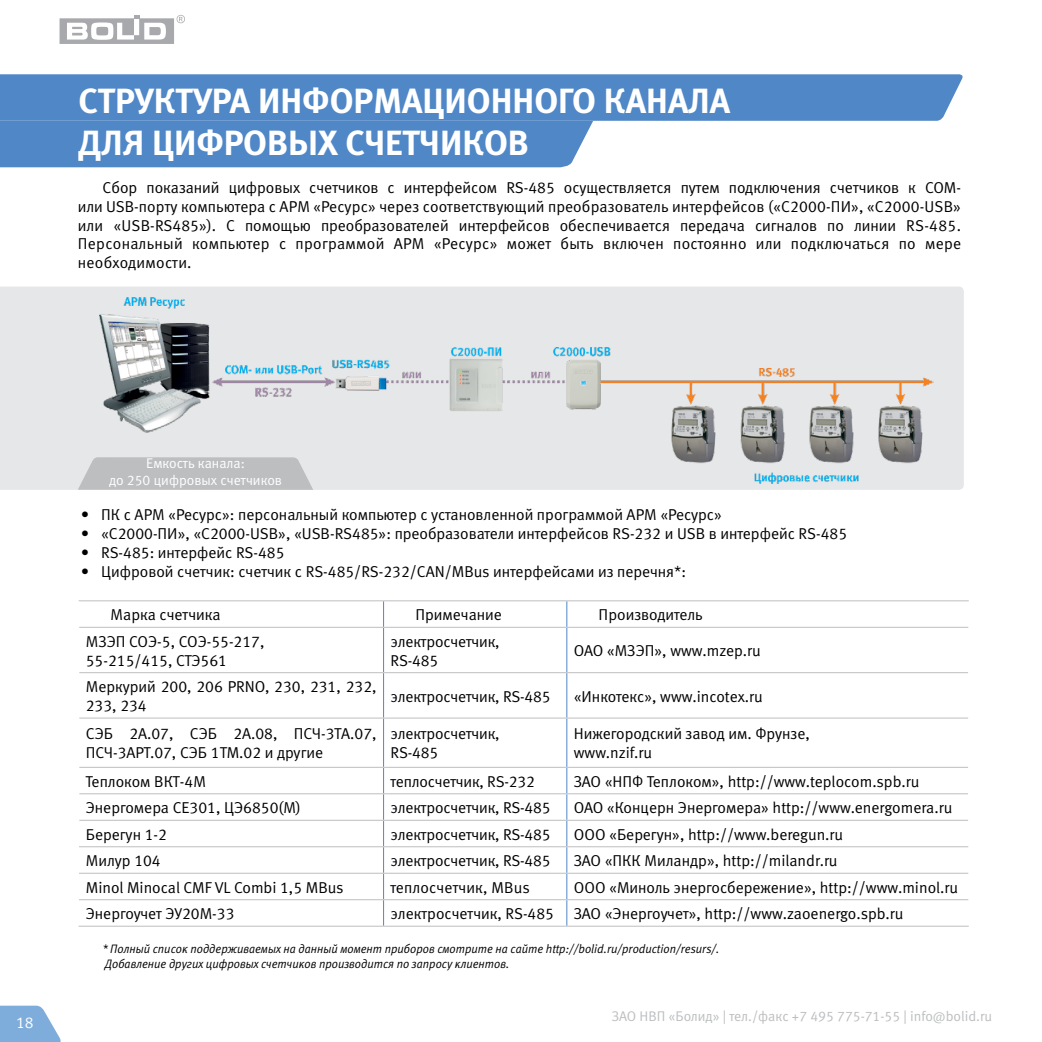
<style>
.page{position:relative;width:1042px;height:1042px;background:#fff}
.page>*{position:absolute;margin:0;border:0;box-sizing:border-box;transform-origin:0 0}
.t1{font:35px "Meta Bold LFC";color:#fff}
.t2{font:15.75px/18.9px "Meta Normal LFC";color:#000}
.t3{font:15.75px "Meta Normal LFC";color:#fff}
.t4{font:14px "Meta Normal LFC";color:#bcbec0}
.t5{font:14px/16.8px "Meta Normal LFC";color:#fff;text-align:center}
.t6{font:italic 12.25px/14.7px "Meta Normal LFC";color:#000;scale:.95 1}
.s1{font-family:"Officina Sans C"}
</style>
<div class="page">
<div style="left:0;top:121px;width:593px;height:46px;background:#5087c7"></div>
<div style="left:0;top:74px;width:963px;height:47px;background:#5087c7"></div>
<div style="left:0;top:286px;width:964px;height:204px;background:#e6e7e8"></div>
<img style="left:100px;top:297px;width:833px;height:186px">
<svg style="left:78px;top:457px;width:235px;height:33px;background:#bfc1c3"></svg>
<svg style="left:383px;top:601px;width:1px;height:26px"></svg>
<svg style="left:566px;top:601px;width:1px;height:26px"></svg>
<hr style="left:383px;top:628px;width:1px;height:44px;background:#5087c7">
<hr style="left:566px;top:628px;width:1px;height:44px;background:#5087c7">
<hr style="left:383px;top:673px;width:1px;height:44px;background:#5087c7">
<hr style="left:566px;top:673px;width:1px;height:44px;background:#5087c7">
<hr style="left:383px;top:718px;width:1px;height:49px;background:#5087c7">
<hr style="left:566px;top:718px;width:1px;height:49px;background:#5087c7">
<svg style="left:383px;top:768px;width:1px;height:158px"></svg>
<svg style="left:566px;top:768px;width:1px;height:158px"></svg>
<hr style="left:79px;top:672px;width:304px;height:1px;background:#bcbec0">
<hr style="left:383px;top:672px;width:184px;height:1px;background:#bcbec0">
<hr style="left:567px;top:672px;width:401px;height:1px;background:#bcbec0">
<hr style="left:79px;top:767px;width:304px;height:1px;background:#bcbec0">
<hr style="left:383px;top:767px;width:184px;height:1px;background:#bcbec0">
<hr style="left:567px;top:767px;width:401px;height:1px;background:#bcbec0">
<hr style="left:79px;top:793px;width:304px;height:1px;background:#bcbec0">
<hr style="left:383px;top:793px;width:184px;height:1px;background:#bcbec0">
<hr style="left:567px;top:793px;width:401px;height:1px;background:#bcbec0">
<hr style="left:79px;top:820px;width:304px;height:1px;background:#bcbec0">
<hr style="left:383px;top:820px;width:184px;height:1px;background:#bcbec0">
<hr style="left:567px;top:820px;width:401px;height:1px;background:#bcbec0">
<hr style="left:79px;top:600px;width:304px;height:1px;background:#bcbec0">
<hr style="left:383px;top:600px;width:184px;height:1px;background:#bcbec0">
<hr style="left:567px;top:600px;width:402px;height:1px;background:#bcbec0">
<hr style="left:79px;top:717px;width:304px;height:1px;background:#bcbec0">
<hr style="left:383px;top:717px;width:184px;height:1px;background:#bcbec0">
<hr style="left:567px;top:717px;width:401px;height:1px;background:#bcbec0">
<hr style="left:79px;top:627px;width:304px;height:1px;background:#bcbec0">
<hr style="left:383px;top:627px;width:184px;height:1px;background:#bcbec0">
<hr style="left:567px;top:627px;width:401px;height:1px;background:#bcbec0">
<hr style="left:79px;top:627px;width:1px;height:46px;background:#fff">
<hr style="left:79px;top:673px;width:1px;height:45px;background:#fff">
<hr style="left:79px;top:846px;width:304px;height:1px;background:#bcbec0">
<hr style="left:383px;top:846px;width:184px;height:1px;background:#bcbec0">
<hr style="left:567px;top:846px;width:401px;height:1px;background:#bcbec0">
<hr style="left:79px;top:873px;width:304px;height:1px;background:#bcbec0">
<hr style="left:383px;top:873px;width:184px;height:1px;background:#bcbec0">
<hr style="left:567px;top:873px;width:401px;height:1px;background:#bcbec0">
<hr style="left:79px;top:899px;width:304px;height:1px;background:#bcbec0">
<hr style="left:383px;top:899px;width:184px;height:1px;background:#bcbec0">
<hr style="left:567px;top:899px;width:401px;height:1px;background:#bcbec0">
<hr style="left:79px;top:926px;width:304px;height:1px;background:#bcbec0">
<hr style="left:383px;top:926px;width:184px;height:1px;background:#bcbec0">
<hr style="left:567px;top:926px;width:402px;height:1px;background:#bcbec0">
<svg style="left:0;top:1005px;width:61px;height:37px"></svg>
<svg style="left:60px;top:15px;width:125px;height:29px"></svg>
<h1 class="t1" style="left:79px;top:80px;width:77px">Структу</h1>
<h1 class="t1" style="left:212px;top:80px;width:40px">раинфо</h1>
<h1 class="t1" style="left:354px;top:80px;width:42px">рмационногоканала</h1>
<h1 class="t1" style="left:79px;top:122px;width:87px">дл я циф</h1>
<h1 class="t1" style="left:224px;top:122px;width:44px">ровы</h1>
<h1 class="t1" style="left:318px;top:122px;width:145px">х счетчиков</h1>
<p class="t2" style="left:78px;top:178px;width:885px;text-align:justify;text-indent:25px">Сбор показаний цифровых счетчиков с интерфейсом RS-485 осуществляется путем подключения счетчиков к COM&shy;или USB-порту компьютера с АРМ «Ресурс» через соответствующий преобразователь интерфейсов («С2000-ПИ», «С2000-USB» или «USB-RS485»). С помощью преобразователей интерфейсов обеспечивается передача сигналов по линии RS-485.<br>Персональный компьютер с программой АРМ «Ресурс» может быть включен постоянно или подключаться по мере необходимости.</p>
<p class="t3" style="left:16px;top:1014px;width:19px">18</p>
<p class="t5" style="left:109px;top:455px;width:174px">Емкость канала:<br>до 250 цифровых счетчиков</p>
<p class="t2" style="left:81px;top:505px;width:642px"><span class="s1">•</span> ПК с АРМ «Ресурс»: персональный компьютер с установленной программой АРМ «Ресурс»</p>
<p class="t2" style="left:81px;top:524px;width:767px"><span class="s1">•</span> «С2000-ПИ», «С2000-USB», «USB-RS485»: преобразователи интерфейсов RS-232 и USB в интерфейс RS-485</p>
<p class="t2" style="left:81px;top:543px;width:205px"><span class="s1">•</span> RS-485: интерфейс RS-485</p>
<p class="t2" style="left:81px;top:562px;width:606px"><span class="s1">•</span> Цифровой счетчик: счетчик с RS-485/RS-232/CAN/MBus интерфейсами из перечня*:</p>
<p class="t2" style="left:111px;top:605px;width:111px">Марка счетчика</p>
<p class="t2" style="left:415px;top:605px;width:88px">Примечание</p>
<p class="t2" style="left:599px;top:605px;width:106px">Производитель</p>
<p class="t2" style="left:86px;top:632px;width:180px">МЗЭП СОЭ-5, СОЭ-55-217,<br>55-215/415, СТЭ561</p>
<p class="t2" style="left:390px;top:632px;width:111px">электросчетчик,<br>RS-485</p>
<p class="t2" style="left:574px;top:641px;width:188px">ОАО «МЗЭП», www.mzep.ru</p>
<p class="t2" style="left:86px;top:677px;width:292px">Меркурий 200, 206 PRNO, 230, 231, 232,<br>233, 234</p>
<p class="t2" style="left:390px;top:687px;width:162px">электросчетчик, RS-485</p>
<p class="t2" style="left:574px;top:687px;width:190px">«Инкотекс», www.incotex.ru</p>
<p class="t2" style="left:86px;top:724px;width:292px">СЭБ 2А.07, СЭБ 2А.08, ПСЧ-3ТА.07,<br>ПСЧ-3АРТ.07, СЭБ 1TM.02 и другие</p>
<p class="t2" style="left:390px;top:724px;width:111px">электросчетчик,<br>RS-485</p>
<p class="t2" style="left:574px;top:724px;width:237px">Нижегородский завод им. Фрунзе, www.nzif.ru</p>
<p class="t2" style="left:86px;top:772px;width:122px">Теплоком ВКТ-4М</p>
<p class="t2" style="left:390px;top:772px;width:146px">теплосчетчик, RS-232</p>
<p class="t2" style="left:574px;top:772px;width:347px">ЗАО «НПФ Теплоком», http://www.teplocom.spb.ru</p>
<p class="t2" style="left:86px;top:798px;width:217px">Энергомера СЕ301, ЦЭ6850(М)</p>
<p class="t2" style="left:390px;top:798px;width:162px">электросчетчик, RS-485</p>
<p class="t2" style="left:574px;top:798px;width:380px">ОАО «Концерн Энергомера» http://www.energomera.ru</p>
<p class="t2" style="left:86px;top:825px;width:83px">Берегун 1-2</p>
<p class="t2" style="left:390px;top:825px;width:162px">электросчетчик, RS-485</p>
<p class="t2" style="left:574px;top:825px;width:271px">ООО «Берегун», http://www.beregun.ru</p>
<p class="t2" style="left:86px;top:851px;width:76px">Милур 104</p>
<p class="t2" style="left:390px;top:851px;width:162px">электросчетчик, RS-485</p>
<p class="t2" style="left:574px;top:851px;width:265px">ЗАО «ПКК Миландр», http://milandr.ru</p>
<p class="t2" style="left:86px;top:878px;width:259px">Minol Minocal CMF VL Combi 1,5 MBus</p>
<p class="t2" style="left:390px;top:878px;width:141px">теплосчетчик, MBus</p>
<p class="t2" style="left:574px;top:878px;width:386px">ООО «Миноль энергосбережение», http://www.minol.ru</p>
<p class="t2" style="left:86px;top:904px;width:150px">Энергоучет ЭУ20М-33</p>
<p class="t2" style="left:390px;top:904px;width:165px">электросчетчик, RS-485</p>
<p class="t2" style="left:574px;top:904px;width:331px">ЗАО «Энергоучет», http://www.zaoenergo.spb.ru</p>
<p class="t6" style="left:102px;top:942px;width:651px">* Полный список поддерживаемых на данный момент приборов смотрите на сайте http://bolid.ru/production/resurs/.<br>Добавление других цифровых счетчиков производится по запросу клиентов.</p>
<p class="t4" style="left:612px;top:1008px;width:382px">ЗАО НВП «Болид» | тел./факс +7 495 775-71-55 | info@bolid.ru</p>
</div>
